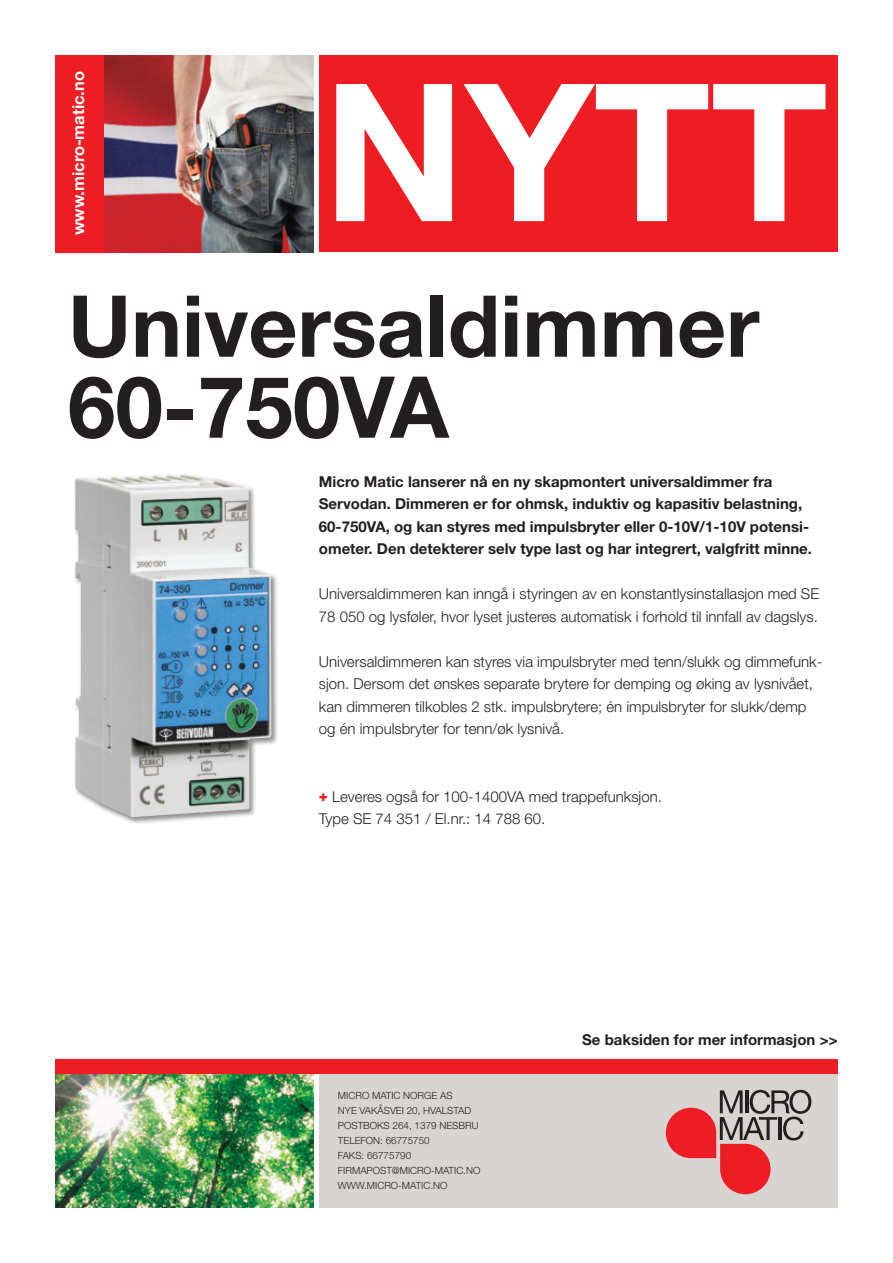
<style>
.page{position:relative;width:893px;height:1263px;background:#fff}
.page>*{position:absolute;margin:0;border:0;box-sizing:border-box;transform-origin:0 0}
.t1{font:700 192px "Helvetica Neue";color:#fff}
.t2{font:700 85.5px/81px "Helvetica Neue";color:#231f20}
.t3{font:700 16.5px "Helvetica Neue";color:#fff}
.t4{font:300 15px/22.5px "Helvetica Neue";color:#231f20}
.t5{font:700 15px/22.5px "Helvetica Neue";color:#231f20}
.t6{font:300 9.9px/15px "Helvetica Neue";color:#231f20}
.s1{font-weight:900;color:#ee1d23}
</style>
<div class="page">
<img style="left:103px;top:55px;width:210px;height:197px">
<img style="left:55px;top:1074px;width:258px;height:134px">
<div style="left:55px;top:55px;width:48px;height:197px;background:#ee1d23"></div>
<div style="left:319px;top:55px;width:519px;height:197px;background:#ee1d23"></div>
<div style="left:319px;top:1070px;width:519px;height:138px;background:#d7d4d2"></div>
<div style="left:55px;top:1059px;width:783px;height:15px;background:#ee1d23"></div>
<svg style="left:666px;top:1090px;width:145px;height:104px"></svg>
<div style="left:74px;top:472px;width:205px;height:352px;background:#231f20;opacity:.5"></div>
<img style="left:75px;top:474px;width:197px;height:343px">
<p class="t3" style="left:68px;top:235px;width:165px;rotate:-90deg">www.micro-matic.no</p>
<h1 class="t1" style="left:323px;top:34px;width:506px">NYTT</h1>
<h2 class="t2" style="left:68px;top:284px;width:693px">Universaldimmer<br>60-750VA</h2>
<p class="t5" style="left:319px;top:470px;width:495px">Micro Matic lanserer nå en ny skapmontert universaldimmer fra Servodan. Dimmeren er for ohmsk, induktiv og kapasitiv belastning, 60-750VA, og kan styres med impulsbryter eller 0-10V/1-10V potensi&shy;ometer. Den detekterer selv type last og har integrert, valgfritt minne.</p>
<p class="t4" style="left:319px;top:582px;width:502px">Universaldimmeren kan inngå i styringen av en konstantlysinstallasjon med SE<br>78 050 og lysføler, hvor lyset justeres automatisk i forhold til innfall av dagslys.</p>
<p class="t4" style="left:319px;top:650px;width:505px">Universaldimmeren kan styres via impulsbryter med tenn/slukk og dimmefunk&shy;sjon. Dersom det ønskes separate brytere for demping og øking av lysnivået, kan dimmeren tilkobles 2 stk. impulsbrytere; én impulsbryter for slukk/demp og én impulsbryter for tenn/øk lysnivå.</p>
<p class="t4" style="left:319px;top:785px;width:345px"><span class="s1">+</span> Leveres også for 100-1400VA med trappefunksjon.<br>Type SE 74 351 / El.nr.: 14 788 60.</p>
<p class="t6" style="left:338px;top:1088px;width:144px">MICRO MATIC NORGE AS<br>NYE VAKÅSVEI 20, HVALSTAD<br>POSTBOKS 264, 1379 NESBRU<br>TELEFON: 66775750<br>FAKS: 66775790<br>FIRMAPOST@MICRO-MATIC.NO<br>WWW.MICRO-MATIC.NO</p>
<p class="t5" style="left:582px;top:1027px;width:257px">Se baksiden for mer informasjon &gt;&gt;</p>
</div>
